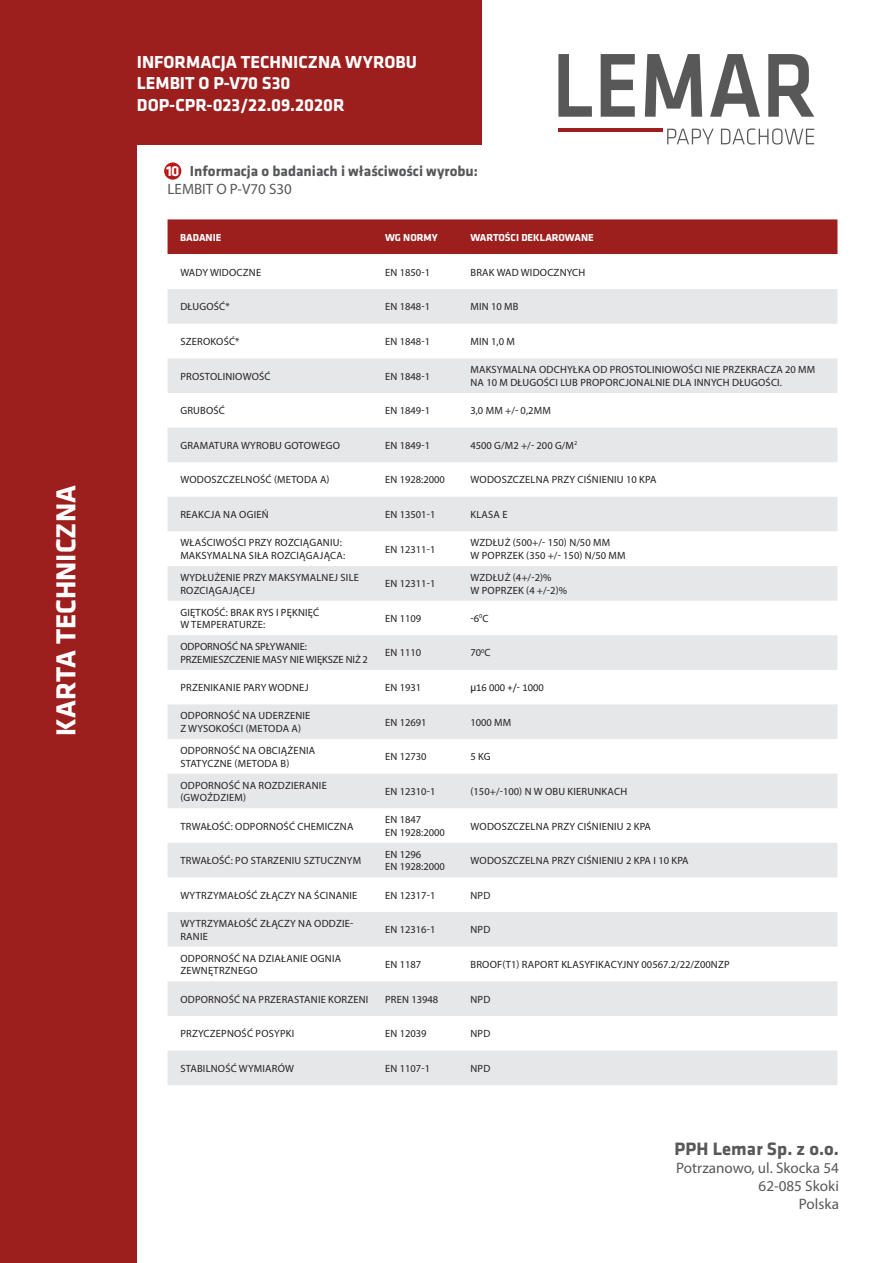
<style>
.page{position:relative;width:893px;height:1263px;background:#fff}
.page>*{position:absolute;margin:0;border:0;box-sizing:border-box;transform-origin:0 0}
.t1{font:700 28.5px "Klavika";color:#fff}
.t2{font:700 18.6px "Klavika";letter-spacing:.005em;color:#57585a}
.t3{font:700 18px "Klavika";color:#fff}
.t4{font:15.15px "Myriad Pro";color:#57585a}
.t5{font:700 15px "Klavika";color:#57585a}
.t6{font:15px "Myriad Pro";color:#57585a}
.t7{font:700 15px "Klavika";color:#fff}
.t8{font:10.5px/12.6px "Myriad Pro";letter-spacing:.02em;color:#231f20}
.t9{font:10.5px "Myriad Pro";color:#231f20}
.t10{font:10.5px "Myriad Pro";letter-spacing:-.005em;color:#231f20}
.t11{font:700 10.5px "Klavika";color:#fff}
.t12{font:10.5px "Calibri";color:#231f20}
.s1{font-family:"Trebuchet MS"}
</style>
<div class="page">
<div style="left:0;top:0;width:482px;height:145px;background:#9c1f1e"></div>
<div style="left:0;top:0;width:137px;height:1263px;background:#9c1f1e"></div>
<div style="left:164px;top:162px;width:17px;height:18px;background:#b71918;border-radius:50%"></div>
<div style="left:168px;top:219px;width:669px;height:35px;background:#9c1f1e"></div>
<div style="left:168px;top:289px;width:669px;height:35px;background:#e6e7e9"></div>
<div style="left:168px;top:358px;width:669px;height:35px;background:#e6e7e9"></div>
<svg style="left:168px;top:428px;width:669px;height:103px;fill:#e6e7e9"></svg>
<svg style="left:168px;top:566px;width:669px;height:311px;fill:#e6e7e9"></svg>
<div style="left:168px;top:912px;width:669px;height:35px;background:#e6e7e9"></div>
<div style="left:168px;top:981px;width:669px;height:35px;background:#e6e7e9"></div>
<div style="left:168px;top:1050px;width:669px;height:35px;background:#e6e7e9"></div>
<svg style="left:558px;top:54px;width:256px;height:63px"></svg>
<hr style="left:558px;top:128px;width:104px;height:4px;background:#9c1f1e">
<svg style="left:667px;top:128px;width:147px;height:17px"></svg>
<p class="t1" style="left:50px;top:736px;width:252px;rotate:-90deg">KARTA TECHNICZNA</p>
<p class="t3" style="left:137px;top:52px;width:282px">INFORMACJA TECHNICZNA WYROBU</p>
<p class="t3" style="left:137px;top:73px;width:155px">LEMBIT O P-V70 S30</p>
<p class="t3" style="left:137px;top:95px;width:209px">DOP-CPR-023/22.09.2020R</p>
<p class="t5" style="left:190px;top:163px;width:290px">Informacja o badaniach i właściwości wyrobu:</p>
<p class="t6" style="left:168px;top:180px;width:126px">LEMBIT O P-V70 S30</p>
<p class="t7" style="left:166px;top:162px;width:15px">10</p>
<p class="t11" style="left:180px;top:231px;width:43px">BADANIE</p>
<p class="t11" style="left:385px;top:231px;width:54px">WG NORMY</p>
<p class="t11" style="left:470px;top:231px;width:125px">WARTOŚCI DEKLAROWANE</p>
<p class="t8" style="left:180px;top:266px;width:82px">WADY WIDOCZNE</p>
<p class="t8" style="left:385px;top:266px;width:46px">EN 1850-1</p>
<p class="t8" style="left:470px;top:266px;width:116px">BRAK WAD WIDOCZNYCH</p>
<p class="t8" style="left:180px;top:300px;width:51px">DŁUGOŚĆ*</p>
<p class="t8" style="left:385px;top:300px;width:46px">EN 1848-1</p>
<p class="t8" style="left:470px;top:300px;width:50px">MIN 10 MB</p>
<p class="t8" style="left:180px;top:335px;width:61px">SZEROKOŚĆ*</p>
<p class="t8" style="left:385px;top:335px;width:46px">EN 1848-1</p>
<p class="t8" style="left:470px;top:335px;width:46px">MIN 1,0 M</p>
<p class="t8" style="left:180px;top:370px;width:92px">PROSTOLINIOWOŚĆ</p>
<p class="t8" style="left:385px;top:370px;width:46px">EN 1848-1</p>
<p class="t8" style="left:470px;top:363px;width:346px">MAKSYMALNA ODCHYŁKA OD PROSTOLINIOWOŚCI NIE PRZEKRACZA 20 MM</p>
<p class="t8" style="left:470px;top:376px;width:313px">NA 10 M DŁUGOŚCI LUB PROPORCJONALNIE DLA INNYCH DŁUGOŚCI.</p>
<p class="t8" style="left:180px;top:404px;width:46px">GRUBOŚĆ</p>
<p class="t8" style="left:385px;top:404px;width:46px">EN 1849-1</p>
<p class="t8" style="left:470px;top:404px;width:82px">3,0 MM +/- 0,2MM</p>
<p class="t8" style="left:180px;top:439px;width:161px">GRAMATURA WYROBU GOTOWEGO</p>
<p class="t8" style="left:385px;top:439px;width:46px">EN 1849-1</p>
<p class="t9" style="left:470px;top:439px;width:108px">4500 G/M2 +/- 200 G/M<sup>2</sup></p>
<p class="t8" style="left:180px;top:473px;width:151px">WODOSZCZELNOŚĆ (METODA A)</p>
<p class="t9" style="left:385px;top:473px;width:61px">EN 1928:2000</p>
<p class="t8" style="left:470px;top:473px;width:187px">WODOSZCZELNA PRZY CIŚNIENIU 10 KPA</p>
<p class="t8" style="left:180px;top:508px;width:90px">REAKCJA NA OGIEŃ</p>
<p class="t8" style="left:385px;top:508px;width:52px">EN 13501-1</p>
<p class="t8" style="left:470px;top:508px;width:39px">KLASA E</p>
<p class="t8" style="left:180px;top:536px;width:163px">WŁAŚCIWOŚCI PRZY ROZCIĄGANIU:</p>
<p class="t8" style="left:180px;top:549px;width:166px">MAKSYMALNA SIŁA ROZCIĄGAJĄCA:</p>
<p class="t9" style="left:470px;top:536px;width:141px">WZDŁUŻ (500+/- 150) N/50 MM</p>
<p class="t8" style="left:470px;top:549px;width:157px">W POPRZEK (350 +/- 150) N/50 MM</p>
<p class="t8" style="left:385px;top:543px;width:52px">EN 12311-1</p>
<p class="t8" style="left:180px;top:571px;width:180px">WYDŁUŻENIE PRZY MAKSYMALNEJ SILE<br>ROZCIĄGAJĄCEJ</p>
<p class="t8" style="left:385px;top:577px;width:52px">EN 12311-1</p>
<p class="t8" style="left:470px;top:571px;width:83px">WZDŁUŻ (4+/-2)%</p>
<p class="t8" style="left:470px;top:584px;width:98px">W POPRZEK (4 +/-2)%</p>
<p class="t8" style="left:180px;top:606px;width:140px">GIĘTKOŚĆ: BRAK RYS I PĘKNIĘĆ</p>
<p class="t8" style="left:180px;top:618px;width:87px">W TEMPERATURZE:</p>
<p class="t10" style="left:180px;top:640px;width:128px">ODPORNOŚĆ NA SPŁYWANIE:</p>
<p class="t10" style="left:180px;top:653px;width:189px">PRZEMIESZCZENIE MASY NIE WIĘKSZE NIŻ 2</p>
<p class="t8" style="left:385px;top:612px;width:38px">EN 1109</p>
<p class="t8" style="left:470px;top:612px;width:20px">-6<sup>0</sup>C</p>
<p class="t8" style="left:385px;top:646px;width:38px">EN 1110</p>
<p class="t8" style="left:470px;top:646px;width:22px">70<sup>0</sup>C</p>
<p class="t8" style="left:180px;top:681px;width:130px">PRZENIKANIE PARY WODNEJ</p>
<p class="t8" style="left:385px;top:681px;width:38px">EN 1931</p>
<p class="t12" style="left:470px;top:680px;width:75px"><span class="s1">μ</span>16 000 +/- 1000</p>
<p class="t8" style="left:180px;top:709px;width:132px">ODPORNOŚĆ NA UDERZENIE</p>
<p class="t8" style="left:180px;top:722px;width:122px">Z WYSOKOŚCI (METODA A)</p>
<p class="t8" style="left:385px;top:716px;width:43px">EN 12691</p>
<p class="t8" style="left:470px;top:716px;width:42px">1000 MM</p>
<p class="t8" style="left:180px;top:744px;width:136px">ODPORNOŚĆ NA OBCIĄŻENIA</p>
<p class="t8" style="left:180px;top:757px;width:110px">STATYCZNE (METODA B)</p>
<p class="t8" style="left:180px;top:779px;width:148px">ODPORNOŚĆ NA ROZDZIERANIE</p>
<p class="t8" style="left:180px;top:791px;width:67px">(GWOŹDZIEM)</p>
<p class="t8" style="left:180px;top:819px;width:175px">TRWAŁOŚĆ: ODPORNOŚĆ CHEMICZNA</p>
<p class="t8" style="left:180px;top:854px;width:182px">TRWAŁOŚĆ: PO STARZENIU SZTUCZNYM</p>
<p class="t8" style="left:385px;top:750px;width:43px">EN 12730</p>
<p class="t8" style="left:470px;top:750px;width:22px">5 KG</p>
<p class="t8" style="left:385px;top:785px;width:52px">EN 12310-1</p>
<p class="t8" style="left:470px;top:785px;width:158px">(150+/-100) N W OBU KIERUNKACH</p>
<p class="t8" style="left:385px;top:813px;width:38px">EN 1847</p>
<p class="t9" style="left:385px;top:826px;width:61px">EN 1928:2000</p>
<p class="t8" style="left:385px;top:848px;width:38px">EN 1296</p>
<p class="t9" style="left:385px;top:860px;width:61px">EN 1928:2000</p>
<p class="t8" style="left:470px;top:819px;width:182px">WODOSZCZELNA PRZY CIŚNIENIU 2 KPA</p>
<p class="t8" style="left:470px;top:854px;width:220px">WODOSZCZELNA PRZY CIŚNIENIU 2 KPA I 10 KPA</p>
<p class="t8" style="left:180px;top:889px;width:179px">WYTRZYMAŁOŚĆ ZŁĄCZY NA ŚCINANIE</p>
<p class="t8" style="left:385px;top:889px;width:52px">EN 12317-1</p>
<p class="t8" style="left:470px;top:889px;width:21px">NPD</p>
<p class="t8" style="left:180px;top:917px;width:175px">WYTRZYMAŁOŚĆ ZŁĄCZY NA ODDZIE-<br>RANIE</p>
<p class="t8" style="left:385px;top:923px;width:52px">EN 12316-1</p>
<p class="t8" style="left:470px;top:923px;width:21px">NPD</p>
<p class="t8" style="left:180px;top:952px;width:162px">ODPORNOŚĆ NA DZIAŁANIE OGNIA</p>
<p class="t8" style="left:180px;top:964px;width:79px">ZEWNĘTRZNEGO</p>
<p class="t8" style="left:385px;top:958px;width:38px">EN 1187</p>
<p class="t8" style="left:470px;top:958px;width:261px">BROOF(T1) RAPORT KLASYFIKACYJNY 00567.2/22/Z00NZP</p>
<p class="t8" style="left:180px;top:992px;width:189px">ODPORNOŚĆ NA PRZERASTANIE KORZENI</p>
<p class="t9" style="left:385px;top:992px;width:55px">PREN 13948</p>
<p class="t8" style="left:470px;top:992px;width:21px">NPD</p>
<p class="t8" style="left:180px;top:1027px;width:115px">PRZYCZEPNOŚĆ POSYPKI</p>
<p class="t8" style="left:385px;top:1027px;width:43px">EN 12039</p>
<p class="t8" style="left:470px;top:1027px;width:21px">NPD</p>
<p class="t8" style="left:180px;top:1062px;width:115px">STABILNOŚĆ WYMIARÓW</p>
<p class="t8" style="left:385px;top:1062px;width:46px">EN 1107-1</p>
<p class="t8" style="left:470px;top:1062px;width:21px">NPD</p>
<p class="t2" style="left:674px;top:1138px;width:166px">PPH Lemar Sp. z o.o.</p>
<p class="t4" style="left:676px;top:1158px;width:164px">Potrzanowo, ul. Skocka 54</p>
<p class="t4" style="left:759px;top:1177px;width:82px">62-085 Skoki</p>
<p class="t4" style="left:799px;top:1195px;width:42px">Polska</p>
</div>
